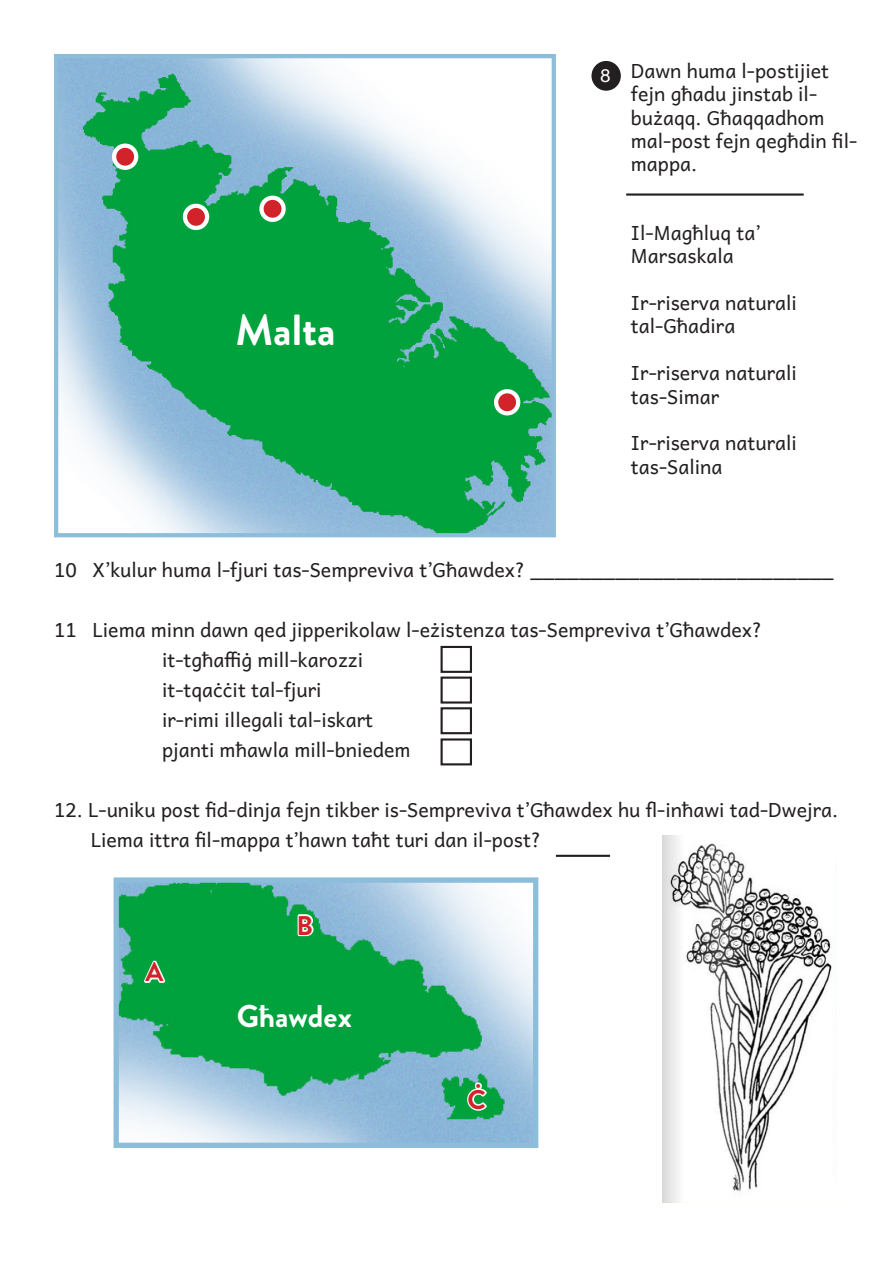
<style>
.page{position:relative;width:893px;height:1263px;background:#fff}
.page>*{position:absolute;margin:0;border:0;box-sizing:border-box;transform-origin:0 0}
.t1{font:700 43.5px "Brandon Grotesque";color:#fff}
.t2{font:700 31.5px "Brandon Grotesque";color:#fff}
.t3{font:700 27px "Brandon Grotesque";color:#d1232a}
.t4{font:19.5px/23.4px "Andika";color:#231f20}
.t5{font:18px "Andika";color:#fff}
</style>
<div class="page">
<img style="left:59px;top:59px;width:492px;height:473px">
<div style="left:54px;top:54px;width:502px;height:483px;border:4px solid #8cbddb"></div>
<hr style="left:626px;top:193px;width:178px;height:3px;background:#231f20">
<div style="left:496px;top:391px;width:22px;height:22px;background:#d1232a;border-radius:50%"></div>
<div style="left:494px;top:389px;width:26px;height:26px;border:4px solid #fff;border-radius:50%"></div>
<div style="left:114px;top:146px;width:22px;height:22px;background:#d1232a;border-radius:50%"></div>
<div style="left:112px;top:144px;width:26px;height:26px;border:4px solid #fff;border-radius:50%"></div>
<div style="left:185px;top:206px;width:22px;height:22px;background:#d1232a;border-radius:50%"></div>
<div style="left:183px;top:204px;width:26px;height:26px;border:4px solid #fff;border-radius:50%"></div>
<svg style="left:261px;top:198px;width:23px;height:22px"></svg>
<div style="left:259px;top:196px;width:27px;height:26px;border:4px solid #fff;border-radius:50%"></div>
<div style="left:591px;top:61px;width:30px;height:30px;background:#231f20;border-radius:50%"></div>
<div style="left:441px;top:646px;width:31px;height:27px;border:2px solid #231f20"></div>
<div style="left:441px;top:707px;width:31px;height:27px;border:2px solid #231f20"></div>
<div style="left:441px;top:676px;width:31px;height:27px;border:2px solid #231f20"></div>
<div style="left:441px;top:738px;width:31px;height:27px;border:2px solid #231f20"></div>
<img style="left:120px;top:883px;width:412px;height:259px">
<div style="left:114px;top:877px;width:424px;height:271px;border:5px solid #8cbddb"></div>
<svg style="left:141px;top:958px;width:25px;height:27px"></svg>
<svg style="left:296px;top:913px;width:19px;height:24px"></svg>
<svg style="left:466px;top:1081px;width:23px;height:31px"></svg>
<hr style="left:556px;top:855px;width:54px;height:2px;background:#231f20">
<img style="left:662px;top:836px;width:170px;height:366px">
<p class="t1" style="left:236px;top:300px;width:102px">Malta</p>
<p class="t5" style="left:600px;top:65px;width:12px">8</p>
<p class="t4" style="left:631px;top:59px;width:228px">Dawn huma l-postijiet fejn għadu jinstab il&shy;bużaqq. Għaqqadhom mal-post fejn qegħdin fil&shy;mappa.</p>
<p class="t4" style="left:631px;top:221px;width:131px">Il-Magħluq ta’</p>
<p class="t4" style="left:631px;top:245px;width:104px">Marsaskala</p>
<p class="t4" style="left:631px;top:292px;width:168px">Ir-riserva naturali</p>
<p class="t4" style="left:631px;top:315px;width:106px">tal-Għadira</p>
<p class="t4" style="left:631px;top:362px;width:168px">Ir-riserva naturali</p>
<p class="t4" style="left:631px;top:385px;width:90px">tas-Simar</p>
<p class="t4" style="left:631px;top:432px;width:168px">Ir-riserva naturali</p>
<p class="t4" style="left:631px;top:455px;width:93px">tas-Salina</p>
<p class="t4" style="left:54px;top:558px;width:781px">10 X’kulur huma l-fjuri tas-Sempreviva t’Għawdex? _________________________</p>
<p class="t4" style="left:54px;top:618px;width:710px">11 Liema minn dawn qed jipperikolaw l-eżistenza tas-Sempreviva t’Għawdex?</p>
<p class="t4" style="left:162px;top:648px;width:203px">it-tgħaffiġ mill-karozzi</p>
<p class="t4" style="left:162px;top:678px;width:161px">it-tqaċċit tal-fjuri</p>
<p class="t4" style="left:162px;top:708px;width:213px">ir-rimi illegali tal-iskart</p>
<p class="t4" style="left:162px;top:738px;width:250px">pjanti mħawla mill-bniedem</p>
<p class="t4" style="left:54px;top:798px;width:786px">12. L-uniku post fid-dinja fejn tikber is-Sempreviva t’Għawdex hu fl-inħawi tad-Dwejra.</p>
<p class="t4" style="left:91px;top:828px;width:452px">Liema ittra fil-mappa t’hawn taħt turi dan il-post?</p>
<p class="t3" style="left:146px;top:953px;width:19px">A</p>
<p class="t3" style="left:297px;top:906px;width:18px">B</p>
<p class="t2" style="left:237px;top:994px;width:117px">Għawdex</p>
<p class="t3" style="left:468px;top:1081px;width:20px">Ċ</p>
</div>
